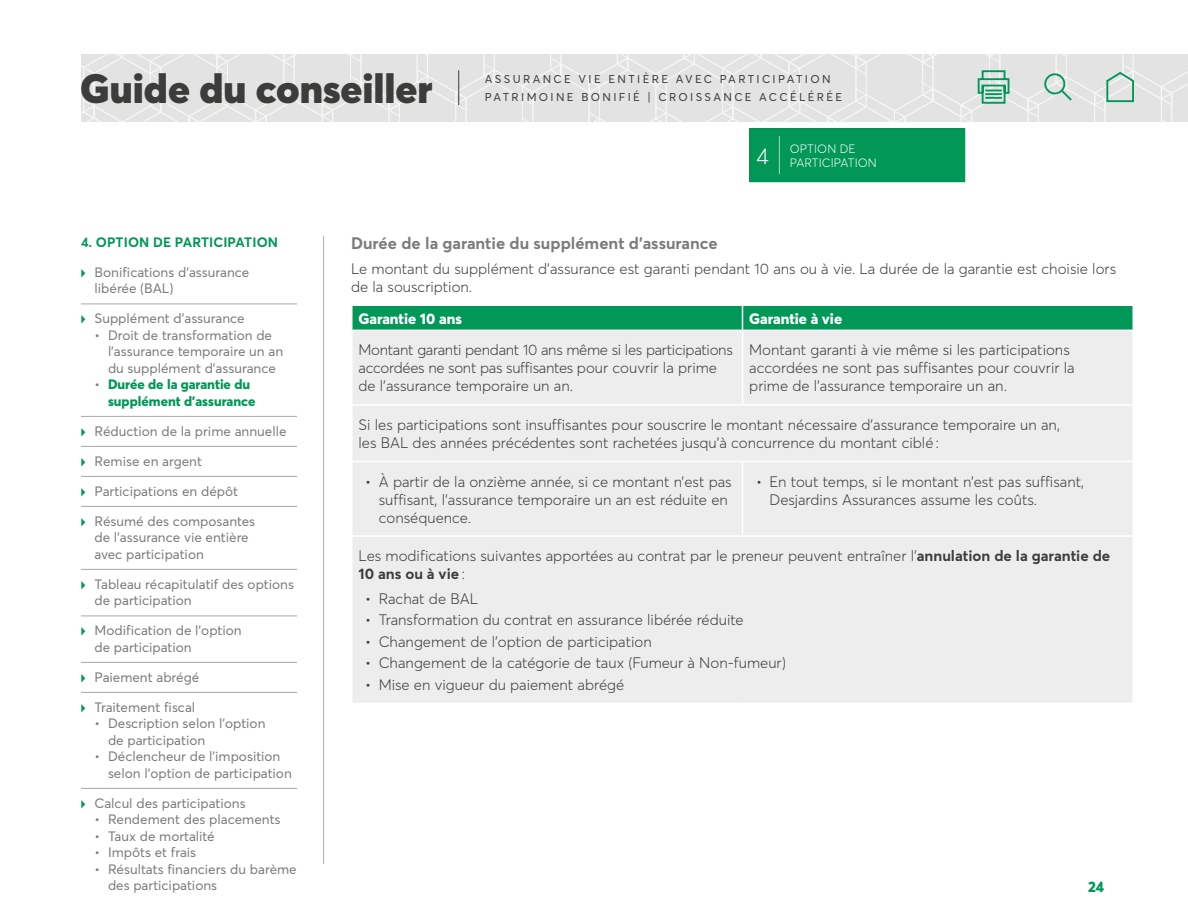
<style>
.page{position:relative;width:1188px;height:918px;background:#fff}
.page>*{position:absolute;margin:0;border:0;box-sizing:border-box;transform-origin:0 0}
.t1{font:300 44.7px "Averta";color:#fff;scale:.29 1}
.t2{font:900 40.5px "Averta";color:#3c3c3b}
.t3{font:300 22.5px "Averta";color:#fff}
.t4{font:700 16.5px "Averta";color:#7c7b7b}
.t5{font:300 15px/18px "Averta";color:#3c3c3b}
.t6{font:300 15px/18px "Averta";letter-spacing:-.02em;color:#3c3c3b}
.Blanc_pour_Cellule_v{font:800 15px "Averta";color:#fff}
.t7{font:800 15px "Averta";color:#009757}
.t8{font:13.5px/16.5px "Averta";color:#7c7b7b}
.t9{font:800 13.5px/16.5px "Averta";color:#009757}
.Menu_Droite__Niv__1{font:700 13.5px "Averta";letter-spacing:.01em;color:#009757}
.Menu_principal{font:300 12px/14.4px "Averta";letter-spacing:.01em;color:#fff}
.t10{font:11.25px/18px "Averta";letter-spacing:.21em;color:#3c3c3b}
.s1{font-size:12.3px}
.s2{color:#009757}
.s3{font-weight:400;color:#7c7b7b}
.s4{font-weight:700}
</style>
<div class="page">
<hr style="left:323px;top:236px;width:1px;height:628px;background:#a8a8a7">
<div style="left:353px;top:331px;width:779px;height:372px;background:#ededed"></div>
<div style="left:353px;top:306px;width:779px;height:24px;background:#009757"></div>
<hr style="left:742px;top:331px;width:1px;height:73px;background:#fff">
<hr style="left:351px;top:404px;width:392px;height:2px;background:#fff">
<hr style="left:743px;top:404px;width:391px;height:2px;background:#fff">
<hr style="left:351px;top:461px;width:392px;height:1px;background:#fff">
<hr style="left:743px;top:461px;width:391px;height:1px;background:#fff">
<hr style="left:742px;top:462px;width:1px;height:73px;background:#fff">
<hr style="left:351px;top:535px;width:392px;height:2px;background:#fff">
<hr style="left:743px;top:535px;width:391px;height:2px;background:#fff">
<div style="left:749px;top:128px;width:216px;height:54px;background:#009757"></div>
<hr style="left:81px;top:304px;width:216px;height:1px;background:#a8a8a7">
<hr style="left:81px;top:416px;width:216px;height:1px;background:#a8a8a7">
<hr style="left:81px;top:446px;width:216px;height:1px;background:#a8a8a7">
<hr style="left:81px;top:476px;width:216px;height:1px;background:#a8a8a7">
<hr style="left:81px;top:506px;width:216px;height:1px;background:#a8a8a7">
<hr style="left:81px;top:569px;width:216px;height:1px;background:#a8a8a7">
<hr style="left:81px;top:616px;width:216px;height:1px;background:#a8a8a7">
<hr style="left:81px;top:662px;width:216px;height:1px;background:#a8a8a7">
<hr style="left:81px;top:692px;width:216px;height:1px;background:#a8a8a7">
<hr style="left:81px;top:788px;width:216px;height:1px;background:#a8a8a7">
<svg style="left:81px;top:54px;width:1107px;height:68px;background:#e1e3e2"></svg>
<h2 class="t2" style="left:80px;top:63px;width:354px">Guide du conseiller</h2>
<p class="t10" style="left:485px;top:70px;width:359px">ASSURANCE VIE ENTIÈRE AVEC PARTICIPATION<br>PATRIMOINE BONIFIÉ <span class="s1">|</span> CROISSANCE ACCÉLÉRÉE</p>
<p class="Menu_Droite__Niv__1" style="left:81px;top:233px;width:199px">4. OPTION DE PARTICIPATION</p>
<p class="t8" style="left:94px;top:264px;width:156px;text-indent:-14px"><span class="s2">▶</span> Bonifications d’assurance libérée (BAL)</p>
<p class="t8" style="left:81px;top:310px;width:165px"><span class="s2">▶</span> Supplément d’assurance</p>
<p class="t8" style="left:108px;top:327px;width:177px;text-indent:-14px">• Droit de transformation de l’assurance temporaire un an du supplément d’assurance</p>
<p class="t9" style="left:108px;top:376px;width:149px;text-indent:-14px"><span class="s3">•</span> Durée de la garantie du supplément d’assurance</p>
<p class="t8" style="left:81px;top:423px;width:207px"><span class="s2">▶</span> Réduction de la prime annuelle</p>
<p class="t8" style="left:81px;top:453px;width:123px"><span class="s2">▶</span> Remise en argent</p>
<p class="t8" style="left:81px;top:483px;width:159px"><span class="s2">▶</span> Participations en dépôt</p>
<p class="t8" style="left:94px;top:513px;width:162px;text-indent:-14px"><span class="s2">▶</span> Résumé des composantes de l’assurance vie entière avec participation</p>
<p class="t8" style="left:94px;top:576px;width:201px;text-indent:-14px"><span class="s2">▶</span> Tableau récapitulatif des options de participation</p>
<p class="t8" style="left:94px;top:622px;width:149px;text-indent:-14px"><span class="s2">▶</span> Modification de l’option de participation</p>
<p class="t8" style="left:81px;top:669px;width:120px"><span class="s2">▶</span> Paiement abrégé</p>
<p class="t8" style="left:81px;top:699px;width:116px"><span class="s2">▶</span> Traitement fiscal</p>
<p class="t8" style="left:108px;top:715px;width:159px;text-indent:-14px">• Description selon l’option de participation</p>
<p class="t8" style="left:108px;top:748px;width:185px;text-indent:-14px">• Déclencheur de l’imposition selon l’option de participation</p>
<p class="t8" style="left:81px;top:795px;width:166px"><span class="s2">▶</span> Calcul des participations</p>
<p class="t8" style="left:94px;top:811px;width:188px">• Rendement des placements</p>
<p class="t8" style="left:94px;top:828px;width:122px">• Taux de mortalité</p>
<p class="t8" style="left:94px;top:844px;width:103px">• Impôts et frais</p>
<p class="t8" style="left:108px;top:861px;width:190px;text-indent:-14px">• Résultats financiers du barème des participations</p>
<p class="t3" style="left:757px;top:142px;width:14px">4</p>
<p class="t1" style="left:778px;top:126px;width:14px">|</p>
<p class="Menu_principal" style="left:790px;top:141px;width:89px">OPTION DE<br>PARTICIPATION</p>
<h4 class="t4" style="left:351px;top:233px;width:368px">Durée de la garantie du supplément d’assurance</h4>
<p class="t5" style="left:351px;top:259px;width:767px">Le montant du supplément d’assurance est garanti pendant 10 ans ou à vie. La durée de la garantie est choisie lors de la souscription.</p>
<p class="Blanc_pour_Cellule_v" style="left:359px;top:309px;width:105px">Garantie 10 ans</p>
<p class="Blanc_pour_Cellule_v" style="left:749px;top:309px;width:94px">Garantie à vie</p>
<p class="t6" style="left:359px;top:341px;width:376px">Montant garanti pendant 10 ans même si les participations accordées ne sont pas suffisantes pour couvrir la prime de l’assurance temporaire un an.</p>
<p class="t5" style="left:749px;top:341px;width:327px">Montant garanti à vie même si les participations accordées ne sont pas suffisantes pour couvrir la prime de l’assurance temporaire un an.</p>
<p class="t5" style="left:359px;top:416px;width:703px">Si les participations sont insuffisantes pour souscrire le montant nécessaire d’assurance temporaire un an, les BAL des années précédentes sont rachetées jusqu’à concurrence du montant ciblé :</p>
<p class="t5" style="left:379px;top:472px;width:354px;text-indent:-14px">• À partir de la onzième année, si ce montant n’est pas suffisant, l’assurance temporaire un an est réduite en conséquence.</p>
<p class="t5" style="left:770px;top:472px;width:316px;text-indent:-13px">• En tout temps, si le montant n’est pas suffisant,<br>Desjardins Assurances assume les coûts.</p>
<p class="t5" style="left:359px;top:547px;width:753px">Les modifications suivantes apportées au contrat par le preneur peuvent entraîner l’<span class="s4">annulation de la garantie de<br>10 ans ou à vie</span> :</p>
<p class="t5" style="left:365px;top:590px;width:114px">• Rachat de BAL</p>
<p class="t5" style="left:365px;top:611px;width:380px">• Transformation du contrat en assurance libérée réduite</p>
<p class="t5" style="left:365px;top:633px;width:288px">• Changement de l’option de participation</p>
<p class="t5" style="left:365px;top:654px;width:422px">• Changement de la catégorie de taux (Fumeur à Non-fumeur)</p>
<p class="t5" style="left:365px;top:676px;width:261px">• Mise en vigueur du paiement abrégé</p>
<p class="t7" style="left:1088px;top:877px;width:18px">24</p>
</div>
